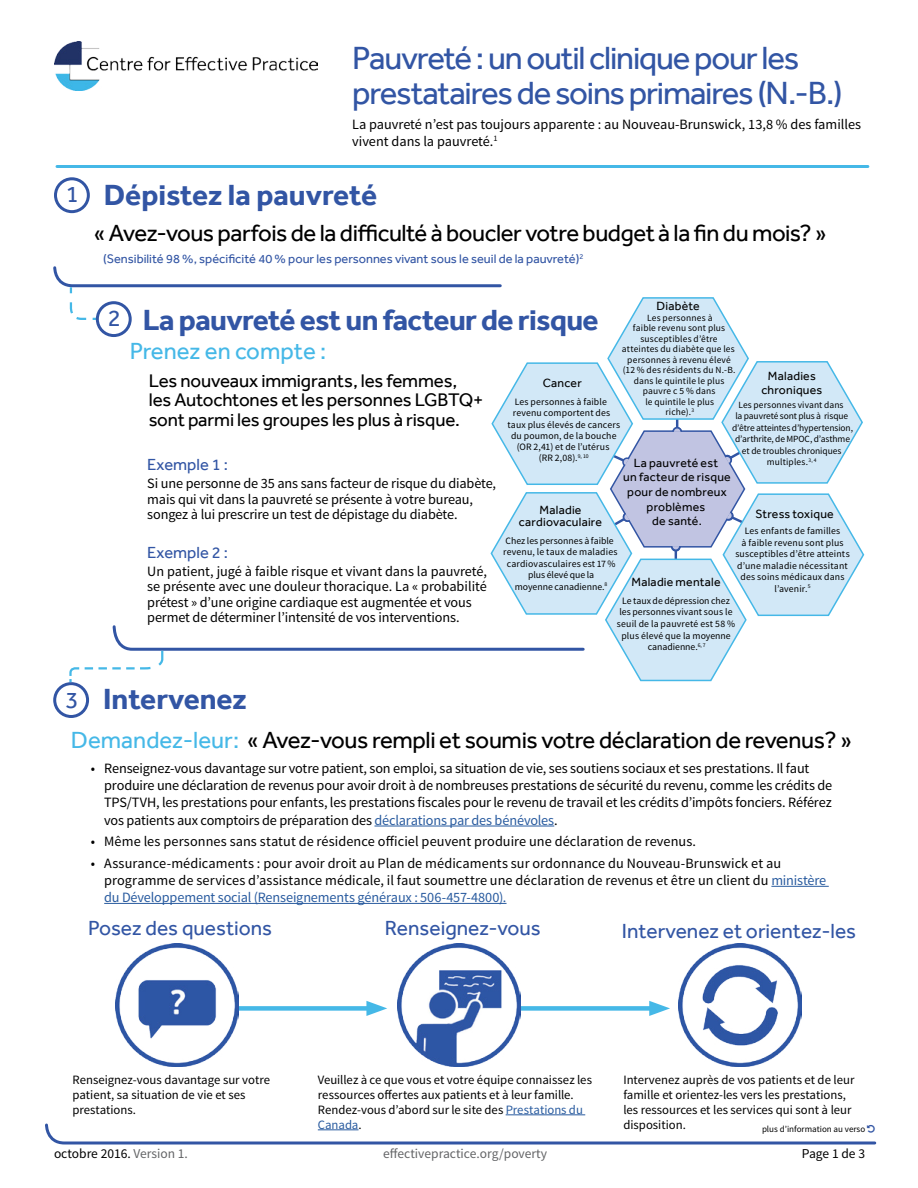
<style>
.page{position:relative;width:918px;height:1188px;background:#fff}
.page>*{position:absolute;margin:0;border:0;box-sizing:border-box;transform-origin:0 0}
.t1{font:33px/34.5px "Effra";letter-spacing:-.035em;color:#3255a4}
.t2{font:700 30px "Effra";letter-spacing:-.02em;color:#3255a4}
.t3{font:700 30px "Effra";color:#3255a4}
.t4{font:24px "Effra";letter-spacing:-.015em;color:#000}
.t5{font:24px "Effra";color:#45b8e7}
.t6{font:24px "Effra";color:#3255a4}
.t7{font:21px "Effra";color:#3255a4}
.t8{font:18.75px/19.5px "Effra";letter-spacing:-.01em;color:#000}
.t9{font:16.5px "Effra";color:#3255a4}
.t10{font:14.25px/17.1px "Source Sans Pro";letter-spacing:-.01em;color:#000}
.t11{font:13.5px "Source Sans Pro";color:#636466}
.t12{font:13.5px "Source Sans Pro";color:#000}
.t13{font:12.75px/15px "Source Sans Pro";color:#000}
.t14{font:12.75px "Effra";color:#3255a4}
.t15{font:12.3px/14.7px "Effra";letter-spacing:.02em;color:#000;text-align:center}
.t16{font:9.75px/11.6px "Source Sans Pro";letter-spacing:.015em;color:#000;text-align:center}
.t17{font:9.45px/10.5px "Source Sans Pro";letter-spacing:.015em;color:#000;text-align:center}
.t18{font:9.45px/11.6px "Source Sans Pro";letter-spacing:-.005em;color:#000;text-align:center}
.t19{font:9px "Source Sans Pro";color:#000}
.s1{color:#45b8e7}
.s2{color:#295b9f}
.s3{color:#636466}
</style>
<div class="page">
<div style="left:54px;top:177px;width:36px;height:36px;border:3px solid #3255a4;border-radius:50%"></div>
<div style="left:53px;top:682px;width:36px;height:36px;border:3px solid #3255a4;border-radius:50%"></div>
<svg style="left:53px;top:266px;width:812px;height:418px"></svg>
<hr style="left:57px;top:165px;width:811px;height:3px;background:#45b8e7">
<hr style="left:374px;top:826px;width:180px;height:1px;background:#295b9f">
<hr style="left:771px;top:886px;width:58px;height:1px;background:#295b9f">
<hr style="left:104px;top:903px;width:403px;height:1px;background:#295b9f">
<div style="left:236px;top:1006px;width:139px;height:5px;background:#45b8e7"></div>
<svg style="left:366px;top:1001px;width:21px;height:15px"></svg>
<div style="left:518px;top:1006px;width:140px;height:5px;background:#45b8e7"></div>
<svg style="left:649px;top:1001px;width:21px;height:15px"></svg>
<img style="left:116px;top:944px;width:123px;height:123px">
<img style="left:397px;top:944px;width:123px;height:123px">
<img style="left:678px;top:944px;width:124px;height:123px">
<hr style="left:506px;top:1115px;width:79px;height:1px;background:#295b9f">
<img style="left:54px;top:42px;width:263px;height:49px">
<div style="left:96px;top:301px;width:36px;height:36px;border:3px solid #3255a4;border-radius:50%"></div>
<svg style="left:45px;top:1123px;width:832px;height:22px"></svg>
<h1 class="t1" style="left:352px;top:41px;width:492px">Pauvreté : un outil clinique pour les prestataires de soins primaires (N.-B.)</h1>
<h3 class="t6" style="left:66px;top:180px;width:15px">1</h3>
<h3 class="t6" style="left:65px;top:686px;width:15px">3</h3>
<p class="t10" style="left:352px;top:116px;width:511px">La pauvreté n’est pas toujours apparente : au Nouveau-Brunswick, 13,8 % des familles vivent dans la pauvreté.<sup>1</sup></p>
<h2 class="t3" style="left:104px;top:177px;width:275px">Dépistez la pauvreté</h2>
<h3 class="t4" style="left:94px;top:219px;width:735px">« Avez-vous parfois de la difficulté à boucler votre budget à la fin du mois? »</h3>
<p class="t14" style="left:103px;top:251px;width:482px">(Sensibilité 98 %, spécificité 40 % pour les personnes vivant sous le seuil de la pauvreté)<sup>2</sup></p>
<h3 class="t6" style="left:108px;top:304px;width:15px">2</h3>
<p class="t15" style="left:657px;top:299px;width:45px">Diabète</p>
<h2 class="t2" style="left:143px;top:302px;width:457px">La pauvreté est un facteur de risque</h2>
<p class="t17" style="left:622px;top:312px;width:115px">Les personnes à<br>faible revenu sont plus susceptibles d’être atteintes du diabète que les personnes à revenu élevé (12 % des résidents du N.-B. dans le quintile le plus pauvre c 5 % dans<br>le quintile le plus<br>riche).<sup>3</sup></p>
<h3 class="t5" style="left:130px;top:337px;width:198px">Prenez en compte :</h3>
<p class="t15" style="left:761px;top:368px;width:62px">Maladies chroniques</p>
<h3 class="t8" style="left:149px;top:370px;width:336px">Les nouveaux immigrants, les femmes, les Autochtones et les personnes LGBTQ+ sont parmi les groupes les plus à risque.</h3>
<p class="t15" style="left:543px;top:375px;width:41px">Cancer</p>
<p class="t16" style="left:515px;top:396px;width:94px">Les personnes à faible</p>
<p class="t16" style="left:513px;top:408px;width:99px">revenu comportent des</p>
<p class="t16" style="left:507px;top:419px;width:114px">taux plus élevés de cancers</p>
<p class="t16" style="left:511px;top:430px;width:107px">du poumon, de la bouche</p>
<p class="t16" style="left:517px;top:441px;width:94px">(OR 2,41) et de l’utérus</p>
<p class="t16" style="left:539px;top:452px;width:51px">(RR 2,08).<sup>9,</sup> <sup>10</sup></p>
<p class="t18" style="left:732px;top:399px;width:122px">Les personnes vivant dans<br>la pauvreté sont plus à risque d’être atteintes d’hypertension, d’arthrite, de MPOC, d’asthme et de troubles chroniques multiples.<sup>3,</sup> <sup>4</sup></p>
<p class="t15" style="left:623px;top:455px;width:109px">La pauvreté est<br>un facteur de risque pour de nombreux problèmes<br>de santé.</p>
<p class="t9" style="left:147px;top:455px;width:82px">Exemple 1 :</p>
<p class="t10" style="left:147px;top:476px;width:350px;line-height:15.5px">Si une personne de 35 ans sans facteur de risque du diabète, mais qui vit dans la pauvreté se présente à votre bureau, songez à lui prescrire un test de dépistage du diabète.</p>
<p class="t15" style="left:519px;top:504px;width:85px;line-height:12px">Maladie cardiovaculaire</p>
<p class="t15" style="left:755px;top:506px;width:80px">Stress toxique</p>
<p class="t16" style="left:735px;top:525px;width:116px">Les enfants de familles<br>à faible revenu sont plus susceptibles d’être atteints d’une maladie nécessitant des soins médicaux dans l’avenir.<sup>5</sup></p>
<p class="t16" style="left:503px;top:535px;width:116px">Chez les personnes à faible revenu, le taux de maladies cardiovasculaires est 17 % plus élevé que la<br>moyenne canadienne.<sup>8</sup></p>
<p class="t9" style="left:147px;top:543px;width:82px">Exemple 2 :</p>
<p class="t10" style="left:147px;top:564px;width:341px;line-height:15.5px">Un patient, jugé à faible risque et vivant dans la pauvreté, se présente avec une douleur thoracique. La « probabilité prétest » d’une origine cardiaque est augmentée et vous permet de déterminer l’intensité de vos interventions.</p>
<p class="t15" style="left:632px;top:574px;width:91px">Maladie mentale</p>
<p class="t16" style="left:617px;top:595px;width:120px">Le taux de dépression chez les personnes vivant sous le seuil de la pauvreté est 58 % plus élevé que la moyenne canadienne.<sup>6,</sup> <sup>7</sup></p>
<h2 class="t3" style="left:103px;top:681px;width:145px">Intervenez</h2>
<h3 class="t4" style="left:71px;top:726px;width:783px"><span class="s1">Demandez-leur:</span> « Avez-vous rempli et soumis votre déclaration de revenus? »</h3>
<p class="t10" style="left:104px;top:760px;width:729px;text-indent:-13px">• Renseignez-vous davantage sur votre patient, son emploi, sa situation de vie, ses soutiens sociaux et ses prestations. Il faut produire une déclaration de revenus pour avoir droit à de nombreuses prestations de sécurité du revenu, comme les crédits de TPS/TVH, les prestations pour enfants, les prestations fiscales pour le revenu de travail et les crédits d’impôts fonciers. Référez vos patients aux comptoirs de préparation des <span class="s2">déclarations par des bénévoles</span>.</p>
<p class="t10" style="left:91px;top:833px;width:607px">• Même les personnes sans statut de résidence officiel peuvent produire une déclaration de revenus.</p>
<p class="t10" style="left:104px;top:855px;width:724px;text-indent:-13px">• Assurance-médicaments : pour avoir droit au Plan de médicaments sur ordonnance du Nouveau-Brunswick et au programme de services d’assistance médicale, il faut soumettre une déclaration de revenus et être un client du <span class="s2">ministère du Développement social (Renseignements généraux : 506-457-4800).</span></p>
<h3 class="t7" style="left:88px;top:916px;width:185px">Posez des questions</h3>
<h3 class="t7" style="left:385px;top:916px;width:158px">Renseignez-vous</h3>
<h3 class="t7" style="left:622px;top:919px;width:236px">Intervenez et orientez-les</h3>
<p class="t13" style="left:73px;top:1072px;width:199px">Renseignez-vous davantage sur votre patient, sa situation de vie et ses prestations.</p>
<p class="t13" style="left:318px;top:1072px;width:276px">Veuillez à ce que vous et votre équipe connaissez les ressources offertes aux patients et à leur famille.<br>Rendez-vous d’abord sur le site des <span class="s2">Prestations du Canada</span>.</p>
<p class="t13" style="left:623px;top:1072px;width:233px">Intervenez auprès de vos patients et de leur famille et orientez-les vers les prestations, les ressources et les services qui sont à leur disposition.</p>
<p class="t19" style="left:762px;top:1123px;width:105px">plus d’information au verso</p>
<p class="t12" style="left:54px;top:1145px;width:136px">octobre 2016. <span class="s3">Version 1.</span></p>
<p class="t12" style="left:802px;top:1145px;width:65px">Page 1 de 3</p>
<p class="t11" style="left:383px;top:1145px;width:165px">effectivepractice.org/poverty</p>
</div>
